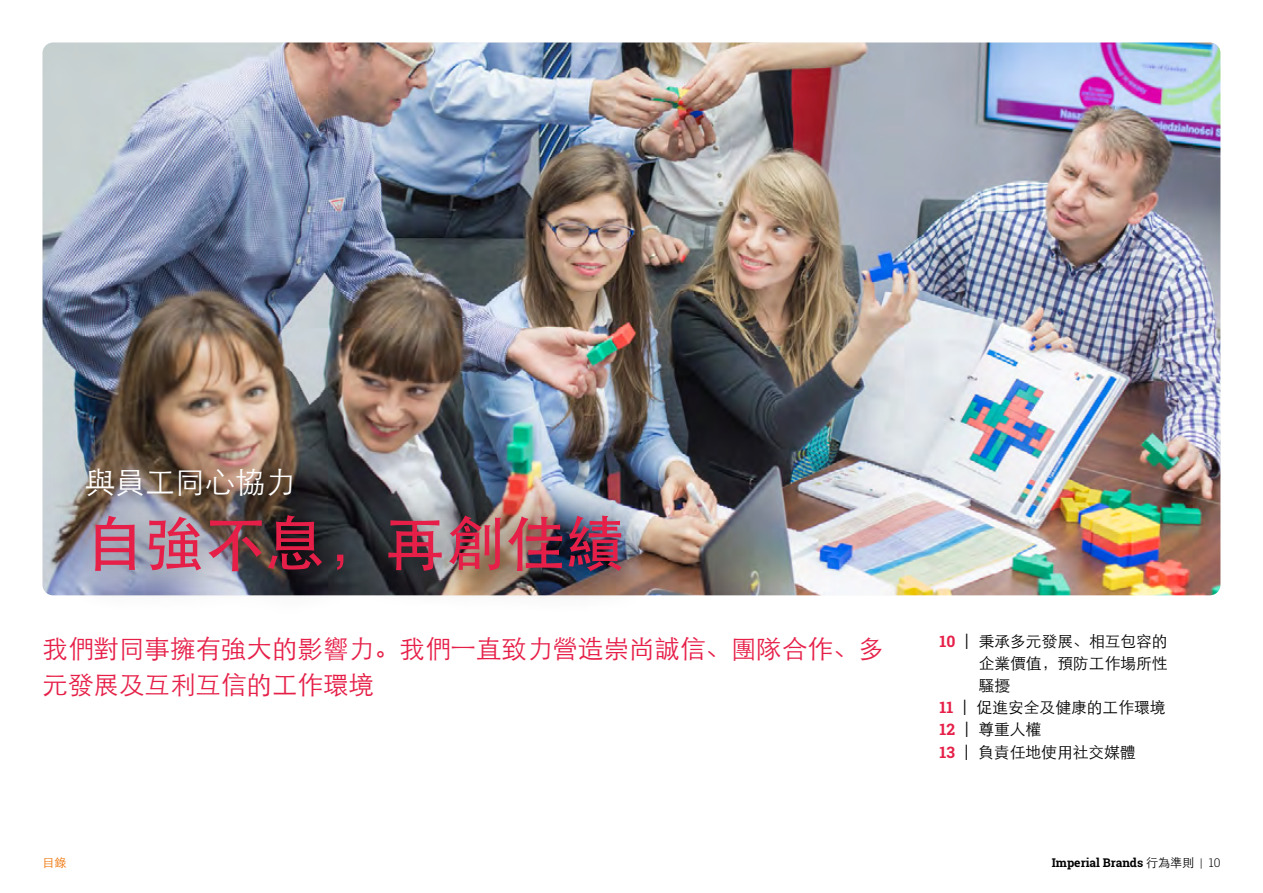
<style>
.page{position:relative;width:1263px;height:893px;background:#fff}
.page>*{position:absolute;margin:0;border:0;box-sizing:border-box;transform-origin:0 0}
.t1{font:500 60px "ST Heiti SC";color:#e61f48}
.t2{font:300 30px "ST Heiti SC";color:#fff}
.t3{font:300 25.5px/35.7px "ST Heiti SC";color:#e61f48}
.t4{font:300 15.75px "ST Heiti SC";color:#000}
.t5{font:700 12px "Roboto Slab";color:#000}
.t6{font:300 12px "ST Heiti SC";color:#ee7100}
.s1{font-family:"Roboto Slab";font-weight:700;color:#e61f48}
.s2{font-family:"ST Heiti SC";font-weight:300}
.s3{font-weight:300}
</style>
<div class="page">
<img style="left:43px;top:43px;width:1177px;height:552px">
<div style="left:44px;top:424px;width:621px;height:191px;background:#000;opacity:.85"></div>
<h2 class="t2" style="left:85px;top:456px;width:211px">與員工同心協力</h2>
<h1 class="t1" style="left:85px;top:510px;width:541px">自強不息，再創佳績</h1>
<h3 class="t3" style="left:43px;top:628px;width:843px">我們對同事擁有強大的影響力。我們一直致力營造崇尚誠信、團隊合作、多元發展及互利互信的工作環境</h3>
<p class="t4" style="left:939px;top:628px;width:230px"><span class="s1">10</span> | 秉承多元發展、相互包容的</p>
<p class="t4" style="left:979px;top:650px;width:190px">企業價值，預防工作場所性</p>
<p class="t4" style="left:979px;top:672px;width:33px">騷擾</p>
<p class="t4" style="left:939px;top:694px;width:228px"><span class="s1">11</span> | 促進安全及健康的工作環境</p>
<p class="t4" style="left:939px;top:716px;width:103px"><span class="s1">12</span> | 尊重人權</p>
<p class="t4" style="left:939px;top:738px;width:198px"><span class="s1">13</span> | 負責任地使用社交媒體</p>
<p class="t6" style="left:43px;top:853px;width:25px">目錄</p>
<p class="t5" style="left:1052px;top:855px;width:170px">Imperial Brands <span class="s2">行為準則</span> <span class="s3">| 10</span></p>
</div>
